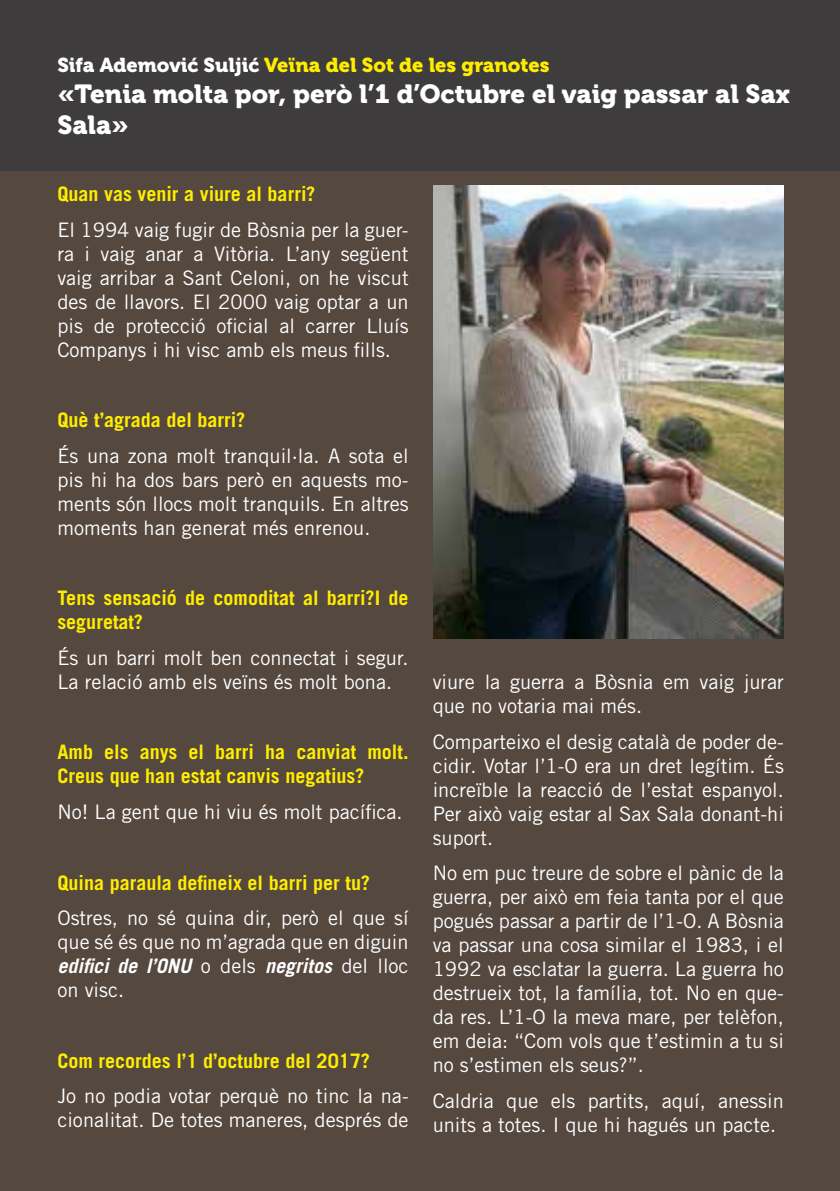
<style>
.page{position:relative;width:840px;height:1191px;background:#fff}
.page>*{position:absolute;margin:0;border:0;box-sizing:border-box;transform-origin:0 0}
.t1{font:26px/31.2px "Museo 900";color:#fff}
.t2{font:20px/24px "Trade Gothic";color:#fff;text-align:justify}
.t3{font:700 20px/24px "Trade Gothic";color:#ffed00}
.t4{font:20px "Museo 900";color:#ffed00}
.s1{color:#fff}
.s2{font-weight:700;font-style:italic}
</style>
<div class="page">
<div style="left:0;top:127px;width:839px;height:1064px;background:#54483f"></div>
<div style="left:0;top:0;width:839px;height:170px;background:#3f3c3d"></div>
<img style="left:433px;top:186px;width:350px;height:452px">
<p class="t4" style="left:57px;top:53px;width:493px"><span class="s1">Sifa Ademović Suljić</span> Veïna del Sot de les granotes</p>
<h1 class="t1" style="left:57px;top:78px;width:733px">«Tenia molta por, però l’1 d’Octubre el vaig passar al Sax<br>Sala»</h1>
<p class="t3" style="left:57px;top:182px;width:259px">Quan vas venir a viure al barri?</p>
<p class="t2" style="left:57px;top:217px;width:352px">El 1994 vaig fugir de Bòsnia per la guer&shy;ra i vaig anar a Vitòria. L’any següent vaig arribar a Sant Celoni, on he viscut des de llavors. El 2000 vaig optar a un pis de protecció oficial al carrer Lluís Companys i hi visc amb els meus fills.</p>
<p class="t3" style="left:57px;top:408px;width:189px">Què t’agrada del barri?</p>
<p class="t2" style="left:57px;top:443px;width:352px">És una zona molt tranquil·la. A sota el pis hi ha dos bars però en aquests mo&shy;ments són llocs molt tranquils. En altres moments han generat més enrenou.</p>
<p class="t3" style="left:57px;top:586px;width:352px">Tens sensació de comoditat al barri?I de seguretat?</p>
<p class="t2" style="left:57px;top:645px;width:352px">És un barri molt ben connectat i segur.<br>La relació amb els veïns és molt bona.</p>
<p class="t3" style="left:57px;top:740px;width:352px">Amb els anys el barri ha canviat molt.<br>Creus que han estat canvis negatius?</p>
<p class="t2" style="left:57px;top:799px;width:346px">No! La gent que hi viu és molt pacífica.</p>
<p class="t3" style="left:57px;top:870px;width:314px">Quina paraula defineix el barri per tu?</p>
<p class="t2" style="left:57px;top:905px;width:352px">Ostres, no sé quina dir, però el que sí que sé és que no m’agrada que en diguin <span class="s2">edifici de l’ONU</span> o dels <span class="s2">negritos</span> del lloc on visc.</p>
<p class="t3" style="left:57px;top:1048px;width:314px">Com recordes l’1 d’octubre del 2017?</p>
<p class="t2" style="left:57px;top:1083px;width:352px">Jo no podia votar perquè no tinc la na&shy;cionalitat. De totes maneres, després de</p>
<p class="t2" style="left:432px;top:670px;width:352px">viure la guerra a Bòsnia em vaig jurar que no votaria mai més.</p>
<p class="t2" style="left:432px;top:729px;width:352px">Comparteixo el desig català de poder de&shy;cidir. Votar l’1-O era un dret legítim. És increïble la reacció de l’estat espanyol.<br>Per això vaig estar al Sax Sala donant-hi suport.</p>
<p class="t2" style="left:432px;top:861px;width:352px">No em puc treure de sobre el pànic de la guerra, per això em feia tanta por el que pogués passar a partir de l’1-O. A Bòsnia va passar una cosa similar el 1983, i el 1992 va esclatar la guerra. La guerra ho destrueix tot, la família, tot. No en que&shy;da res. L’1-O la meva mare, per telèfon, em deia: “Com vols que t’estimin a tu si no s’estimen els seus?”.</p>
<p class="t2" style="left:432px;top:1088px;width:352px">Caldria que els partits, aquí, anessin units a totes. I que hi hagués un pacte.</p>
</div>
